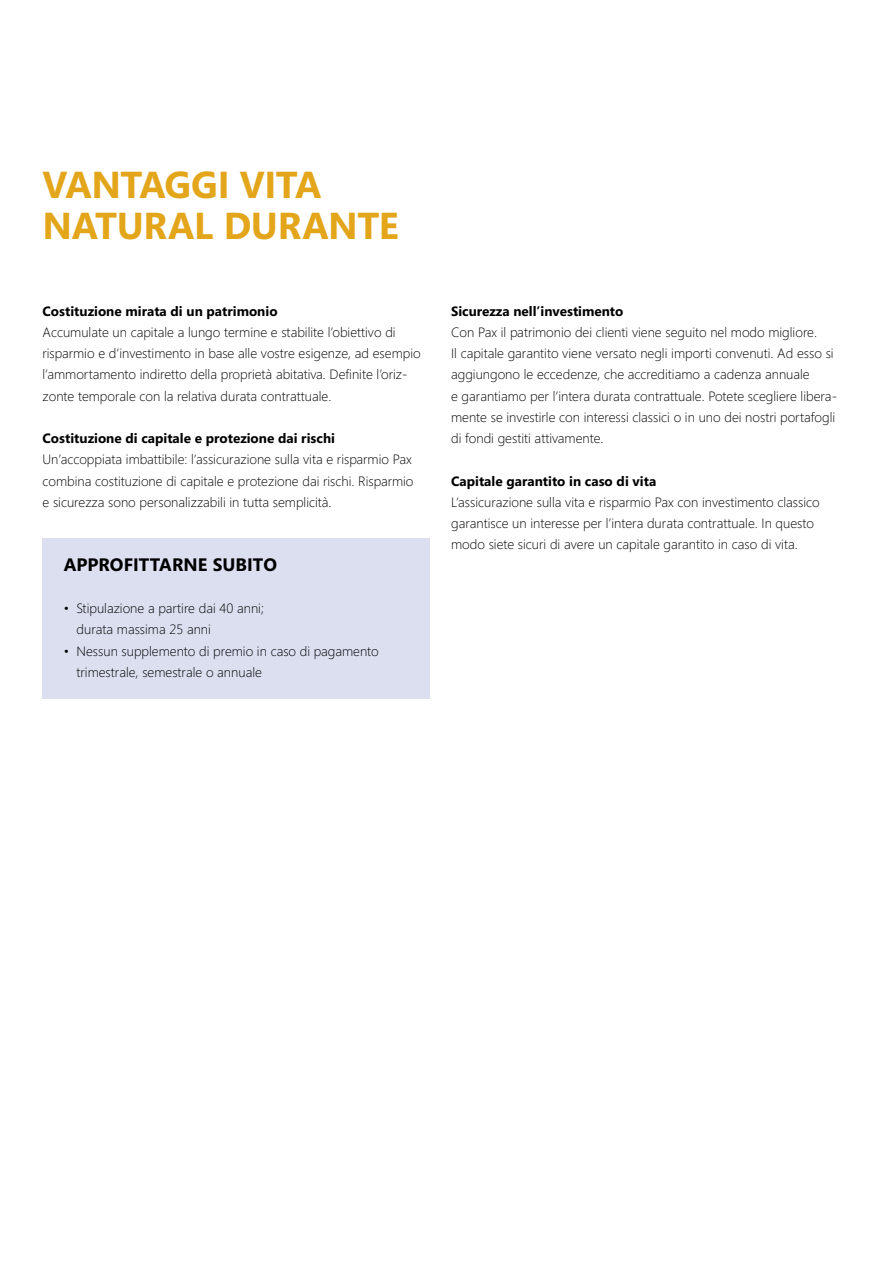
<style>
.page{position:relative;width:881px;height:1263px;background:#fff}
.page>*{position:absolute;margin:0;border:0;box-sizing:border-box;transform-origin:0 0}
.t1{font:700 37.5px/40.5px "Segoe";letter-spacing:-.01em;color:#e3a51a}
.t2{font:700 18px "Segoe";color:#000}
.t3{font:300 13.5px/21.3px "Segoe";color:#000}
.t4{font:700 13.5px "Segoe";color:#000}
</style>
<div class="page">
<div style="left:43px;top:538px;width:386px;height:160px;background:#dbdff0"></div>
<h1 class="t1" style="left:43px;top:164px;width:357px">VANTAGGI VITA<br>NATURAL DURANTE</h1>
<p class="t4" style="left:43px;top:301px;width:236px">Costituzione mirata di un patrimonio</p>
<p class="t3" style="left:43px;top:321px;width:379px">Accumulate un capitale a lungo termine e stabilite l’obiettivo di risparmio e d’investimento in base alle vostre esigenze, ad esempio l’ammortamento indiretto della proprietà abitativa. Definite l’oriz&shy;zonte temporale con la relativa durata contrattuale.</p>
<p class="t4" style="left:43px;top:429px;width:294px">Costituzione di capitale e protezione dai rischi</p>
<p class="t3" style="left:43px;top:449px;width:372px">Un’accoppiata imbattibile: l’assicurazione sulla vita e risparmio Pax combina costituzione di capitale e protezione dai rischi. Risparmio e sicurezza sono personalizzabili in tutta semplicità.</p>
<h2 class="t2" style="left:64px;top:551px;width:215px">APPROFITTARNE SUBITO</h2>
<p class="t3" style="left:77px;top:598px;width:189px;text-indent:-13px">• Stipulazione a partire dai 40 anni; durata massima 25 anni</p>
<p class="t3" style="left:77px;top:640px;width:303px;text-indent:-13px">• Nessun supplemento di premio in caso di pagamento trimestrale, semestrale o annuale</p>
<p class="t4" style="left:451px;top:301px;width:174px">Sicurezza nell’investimento</p>
<p class="t3" style="left:451px;top:321px;width:387px">Con Pax il patrimonio dei clienti viene seguito nel modo migliore.<br>Il capitale garantito viene versato negli importi convenuti. Ad esso si aggiungono le eccedenze, che accreditiamo a cadenza annuale<br>e garantiamo per l’intera durata contrattuale. Potete scegliere libera&shy;mente se investirle con interessi classici o in uno dei nostri portafogli di fondi gestiti attivamente.</p>
<p class="t4" style="left:451px;top:471px;width:206px">Capitale garantito in caso di vita</p>
<p class="t3" style="left:451px;top:492px;width:370px">L’assicurazione sulla vita e risparmio Pax con investimento classico garantisce un interesse per l’intera durata contrattuale. In questo modo siete sicuri di avere un capitale garantito in caso di vita.</p>
</div>
